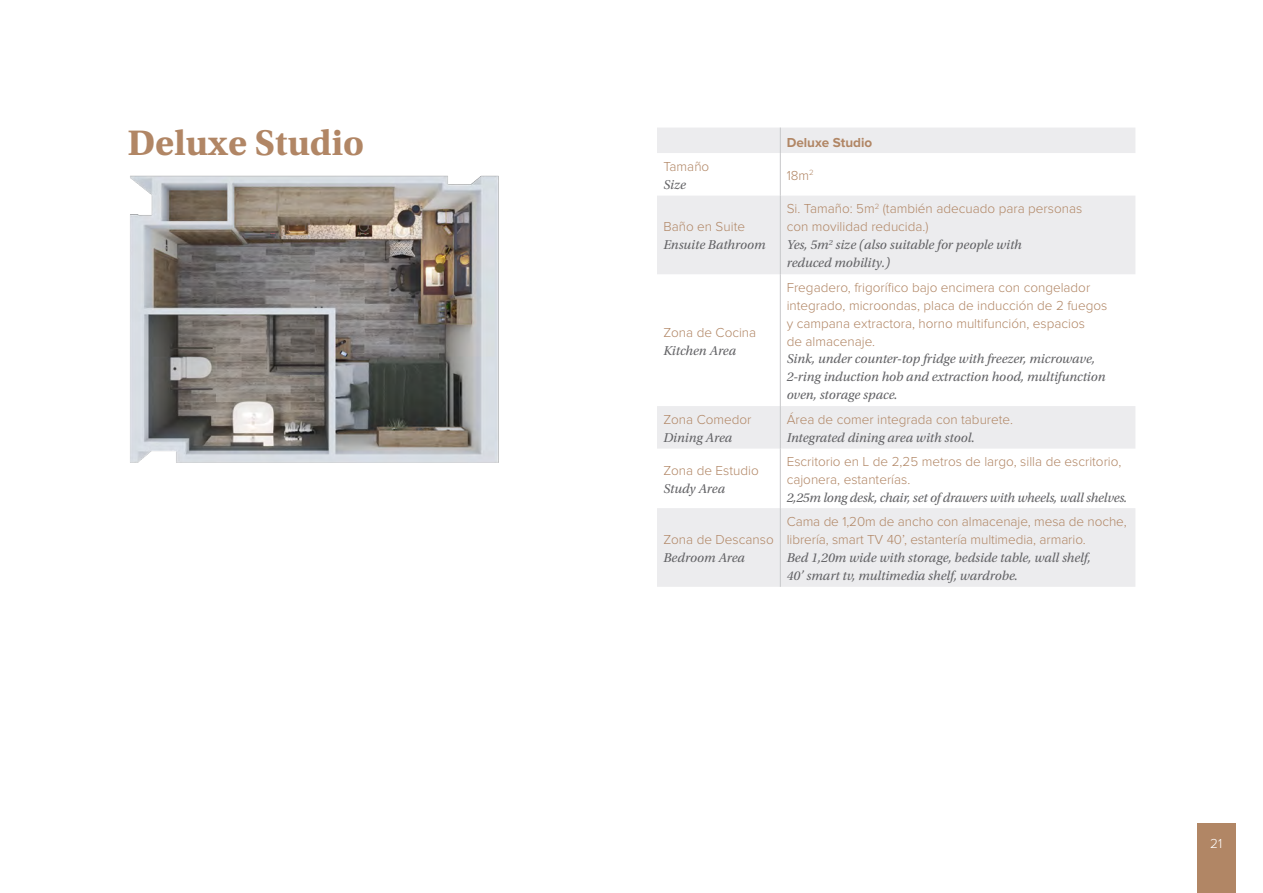
<style>
.page{position:relative;width:1263px;height:893px;background:#fff}
.page>*{position:absolute;margin:0;border:0;box-sizing:border-box;transform-origin:0 0}
.t1{font:37.5px "Utopia Std Bold Capt";color:#b18665}
.t2{font:300 13.5px/18px "Proxima Nova";color:#b18665}
.t3{font:italic 13.5px/18px "Utopia Std";color:#636366}
.t4{font:700 13.5px "Proxima Nova";color:#b18665}
.t5{font:300 13.5px "Proxima Nova";color:#fff}
.s1{font-family:"Utopia Std";font-weight:700}
.s2{font-family:"Utopia Std";font-weight:400;font-style:italic;color:#636366}
.s3{font-family:"Proxima Nova";font-weight:300;font-style:normal;color:#b18665}
</style>
<div class="page">
<div style="left:1197px;top:823px;width:38px;height:70px;background:#b18665"></div>
<img style="left:130px;top:175px;width:369px;height:288px">
<div style="left:657px;top:508px;width:478px;height:79px;background:#ececee"></div>
<svg style="left:657px;top:128px;width:478px;height:321px"></svg>
<hr style="left:780px;top:153px;width:1px;height:43px;background:#c7c8ca">
<hr style="left:780px;top:196px;width:1px;height:78px;background:#c7c8ca">
<hr style="left:780px;top:274px;width:1px;height:132px;background:#c7c8ca">
<hr style="left:780px;top:406px;width:1px;height:43px;background:#c7c8ca">
<hr style="left:780px;top:449px;width:1px;height:59px;background:#c7c8ca">
<hr style="left:780px;top:508px;width:1px;height:79px;background:#c7c8ca">
<p class="t1" style="left:128px;top:121px;width:238px">Deluxe <span class="s1">Studio</span></p>
<p class="t4" style="left:787px;top:134px;width:87px">Deluxe Studio</p>
<p class="t2" style="left:663px;top:157px;width:47px">Tamaño<br><span class="s2">Size</span></p>
<p class="t2" style="left:787px;top:166px;width:29px">18m<sup>2</sup></p>
<p class="t3" style="left:663px;top:218px;width:104px"><span class="s3">Baño en Suite<br></span>Ensuite Bathroom</p>
<p class="t2" style="left:787px;top:200px;width:297px">Si. Tamaño: 5m<sup>2</sup> (también adecuado para personas con movilidad reducida.)</p>
<p class="t3" style="left:787px;top:236px;width:237px">Yes, 5m<sup>2</sup> size (also suitable for people with reduced mobility.)</p>
<p class="t2" style="left:663px;top:323px;width:94px">Zona de Cocina<br><span class="s2">Kitchen Area</span></p>
<p class="t2" style="left:787px;top:278px;width:322px">Fregadero, frigorífico bajo encimera con congelador integrado, microondas, placa de inducción de 2 fuegos y campana extractora, horno multifunción, espacios<br>de almacenaje.</p>
<p class="t3" style="left:787px;top:350px;width:320px">Sink, under counter-top fridge with freezer, microwave,<br>2-ring induction hob and extraction hood, multifunction oven, storage space.</p>
<p class="t2" style="left:663px;top:410px;width:90px">Zona Comedor<br><span class="s2">Dining Area</span></p>
<p class="t2" style="left:787px;top:410px;width:228px">Área de comer integrada con taburete.</p>
<p class="t3" style="left:787px;top:428px;width:190px">Integrated dining area with stool.</p>
<p class="t2" style="left:663px;top:461px;width:97px">Zona de Estudio<br><span class="s2">Study Area</span></p>
<p class="t2" style="left:787px;top:452px;width:336px">Escritorio en L de 2,25 metros de largo, silla de escritorio, cajonera, estanterías.</p>
<p class="t3" style="left:787px;top:488px;width:342px">2,25m long desk, chair, set of drawers with wheels, wall shelves.</p>
<p class="t2" style="left:663px;top:530px;width:112px">Zona de Descanso<br><span class="s2">Bedroom Area</span></p>
<p class="t2" style="left:787px;top:512px;width:341px">Cama de 1,20m de ancho con almacenaje, mesa de noche, librería, smart TV 40’, estantería multimedia, armario.</p>
<p class="t3" style="left:787px;top:549px;width:306px">Bed 1,20m wide with storage, bedside table, wall shelf,<br>40’ smart tv, multimedia shelf, wardrobe.</p>
<p class="t5" style="left:1210px;top:836px;width:14px">21</p>
</div>
